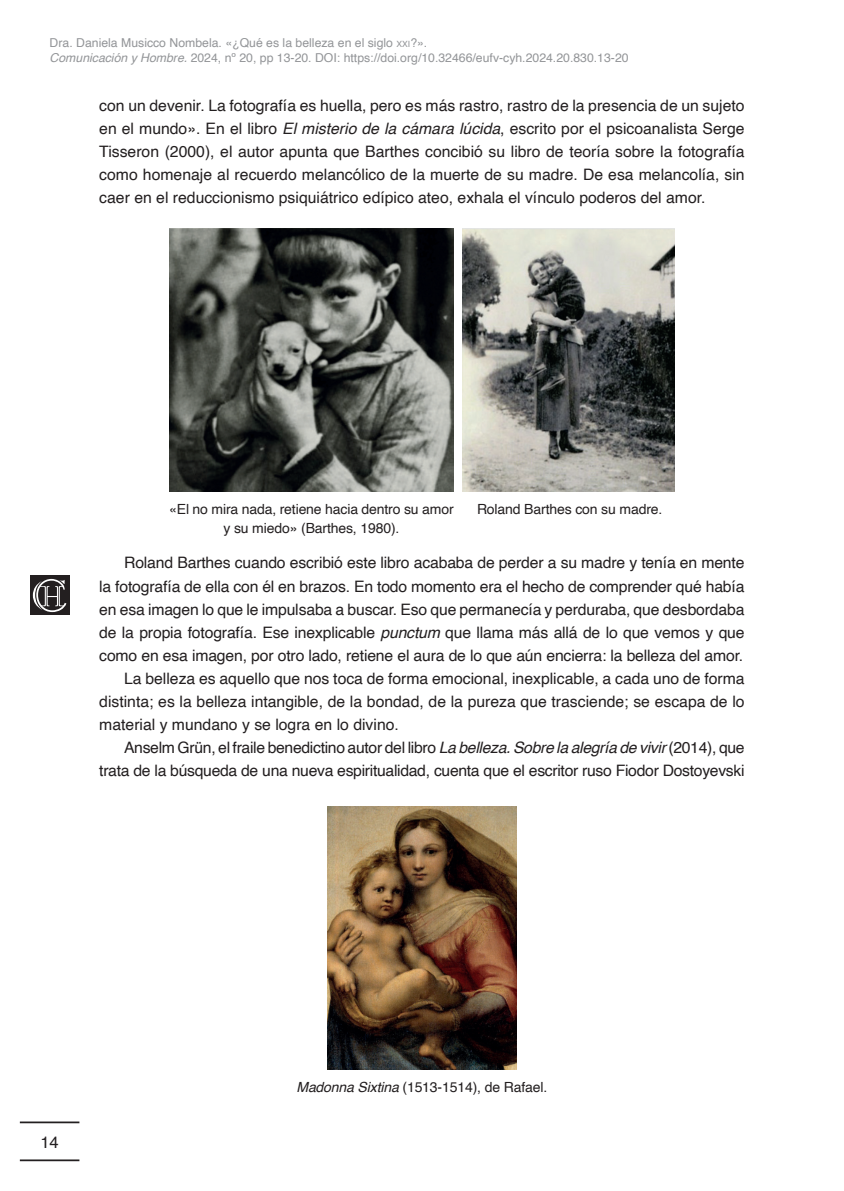
<style>
.page{position:relative;width:844px;height:1191px;background:#fff}
.page>*{position:absolute;margin:0;border:0;box-sizing:border-box;transform-origin:0 0}
.t1{font:16.62px "Helvetica";color:#231f20}
.Texto_general{font:15.75px/23.1px "Helvetica";letter-spacing:-.02em;color:#231f20;text-align:justify}
.texto_primer_parrafo{font:15.75px/23.1px "Helvetica";color:#231f20;text-align:justify}
.Pie_de_fig{font:14px/19.2px "Helvetica";letter-spacing:-.01em;color:#231f20;text-align:center}
.t2{font:12.25px/14.7px "Helvetica";color:#939598}
.s1{font-size:8.58px}
.s2{font-style:italic}
</style>
<div class="page">
<hr style="left:20px;top:1159px;width:59px;height:2px;background:#231f20">
<hr style="left:20px;top:1121px;width:59px;height:2px;background:#231f20">
<div style="left:30px;top:575px;width:39px;height:40px;background:#231f20"></div>
<svg style="left:33px;top:579px;width:33px;height:33px"></svg>
<img style="left:169px;top:228px;width:284px;height:263px">
<img style="left:462px;top:228px;width:212px;height:263px">
<img style="left:327px;top:806px;width:189px;height:263px">
<p class="t2" style="left:50px;top:36px;width:580px">Dra. Daniela Musicco Nombela. «¿Qué es la belleza en el siglo <span class="s1">xxi</span>?».<br><span class="s2">Comunicación y Hombre.</span> 2024, nº 20, pp 13-20. DOI: https://doi.org/10.32466/eufv-cyh.2024.20.830.13-20</p>
<p class="texto_primer_parrafo" style="left:99px;top:94px;width:646px">con un devenir. La fotografía es huella, pero es más rastro, rastro de la presencia de un sujeto en el mundo». En el libro <span class="s2">El misterio de la cámara lúcida</span>, escrito por el psicoanalista Serge Tisseron (2000), el autor apunta que Barthes concibió su libro de teoría sobre la fotografía como homenaje al recuerdo melancólico de la muerte de su madre. De esa melancolía, sin caer en el reduccionismo psiquiátrico edípico ateo, exhala el vínculo poderos del amor.</p>
<p class="Pie_de_fig" style="left:169px;top:500px;width:286px">«El no mira nada, retiene hacia dentro su amor y su miedo» (Barthes, 1980).</p>
<p class="Pie_de_fig" style="left:477px;top:500px;width:187px">Roland Barthes con su madre.</p>
<p class="Texto_general" style="left:99px;top:552px;width:646px;text-indent:25px">Roland Barthes cuando escribió este libro acababa de perder a su madre y tenía en mente la fotografía de ella con él en brazos. En todo momento era el hecho de comprender qué había en esa imagen lo que le impulsaba a buscar. Eso que permanecía y perduraba, que desbordaba de la propia fotografía. Ese inexplicable <span class="s2">punctum</span> que llama más allá de lo que vemos y que como en esa imagen, por otro lado, retiene el aura de lo que aún encierra: la belleza del amor.</p>
<p class="Texto_general" style="left:99px;top:667px;width:646px;text-indent:25px">La belleza es aquello que nos toca de forma emocional, inexplicable, a cada uno de forma distinta; es la belleza intangible, de la bondad, de la pureza que trasciende; se escapa de lo material y mundano y se logra en lo divino.</p>
<p class="Texto_general" style="left:99px;top:736px;width:646px;text-align:right">Anselm Grün, el fraile benedictino autor del libro <span class="s2">La belleza. Sobre la alegría de vivir</span> (2014), que trata de la búsqueda de una nueva espiritualidad, cuenta que el escritor ruso Fiodor Dostoyevski</p>
<p class="t1" style="left:40px;top:1129px;width:20px">14</p>
<p class="Pie_de_fig" style="left:296px;top:1078px;width:252px"><span class="s2">Madonna Sixtina</span> (1513-1514), de Rafael.</p>
</div>
